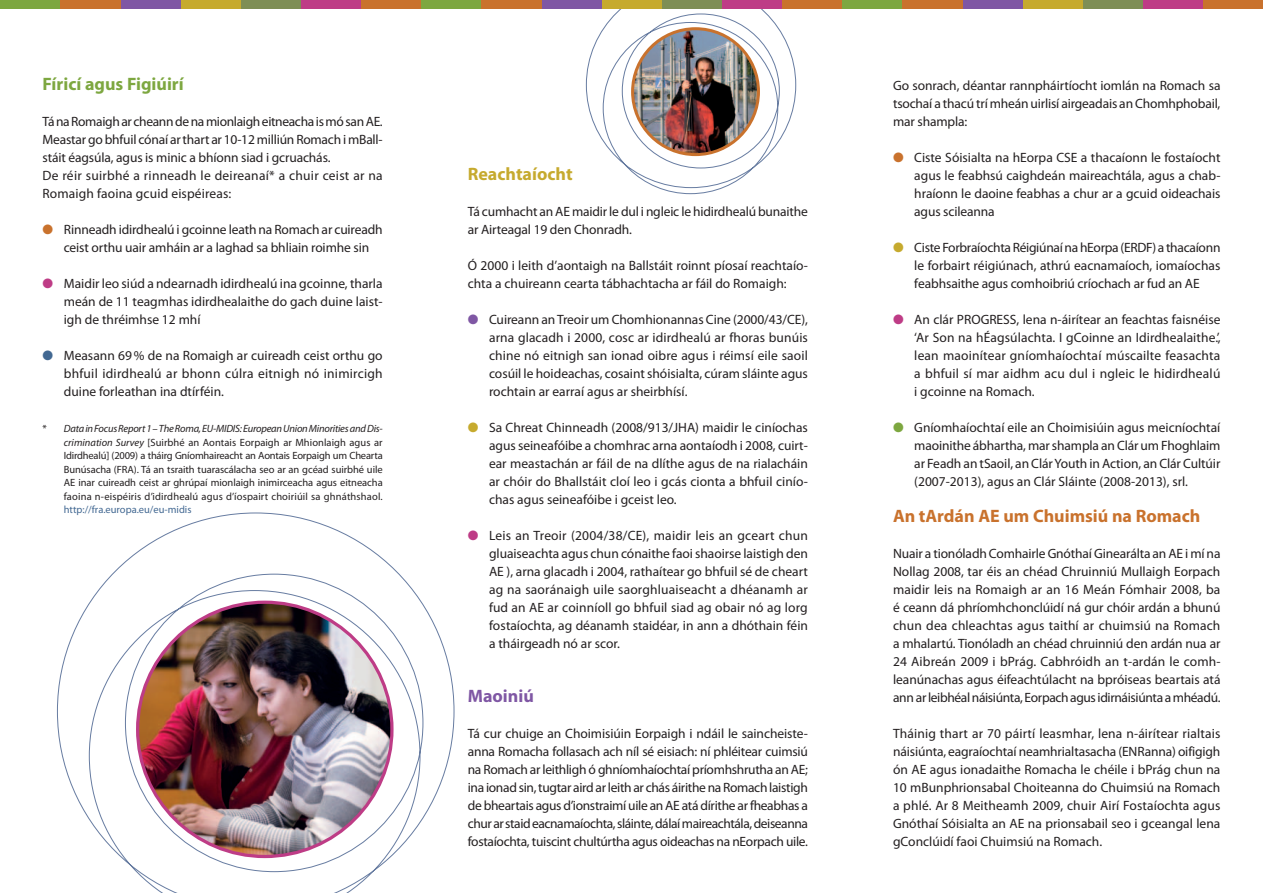
<style>
.page{position:relative;width:1263px;height:893px;background:#fff}
.page>*{position:absolute;margin:0;border:0;box-sizing:border-box;transform-origin:0 0}
.t1{font:700 18px "Myriad Pro";color:#c9722d}
.t2{font:700 18px "Myriad Pro";color:#7da740}
.t3{font:700 18px "Myriad Pro";color:#c6aa2e}
.t4{font:700 18px "Myriad Pro";color:#7f57a4}
.t5{font:13.5px/18px "Myriad Pro";letter-spacing:-.005em;color:#231f20;text-align:justify}
.t6{font:10.5px/13.5px "Myriad Pro";letter-spacing:.015em;color:#231f20;text-align:justify}
.t7{font:10.5px "Myriad Pro";color:#426892}
.s1{color:#c9722d}
.s2{color:#be3c86}
.s3{color:#426892}
.s4{font-style:italic}
.s5{color:#7f57a4}
.s6{color:#c6aa2e}
.s7{color:#7da740}
</style>
<div class="page">
<svg style="left:586px;top:8px;width:210px;height:186px"></svg>
<img style="left:633px;top:29px;width:125px;height:126px;border-radius:50%">
<div style="left:631px;top:27px;width:129px;height:129px;border:3px solid #c9722d;border-radius:50%"></div>
<div style="left:1203px;top:0;width:60px;height:8px;background:#c9722d"></div>
<div style="left:1143px;top:0;width:60px;height:8px;background:#be3c86"></div>
<div style="left:1082px;top:0;width:61px;height:8px;background:#7e8e55"></div>
<div style="left:1022px;top:0;width:60px;height:8px;background:#c6aa2e"></div>
<div style="left:962px;top:0;width:60px;height:8px;background:#7f57a4"></div>
<div style="left:842px;top:0;width:60px;height:8px;background:#7da740"></div>
<div style="left:902px;top:0;width:60px;height:8px;background:#c9722d"></div>
<div style="left:782px;top:0;width:60px;height:8px;background:#c9722d"></div>
<div style="left:722px;top:0;width:60px;height:8px;background:#be3c86"></div>
<div style="left:661px;top:0;width:61px;height:8px;background:#7e8e55"></div>
<div style="left:601px;top:0;width:60px;height:8px;background:#c6aa2e"></div>
<div style="left:541px;top:0;width:60px;height:8px;background:#7f57a4"></div>
<div style="left:421px;top:0;width:60px;height:8px;background:#7da740"></div>
<div style="left:481px;top:0;width:60px;height:8px;background:#c9722d"></div>
<div style="left:361px;top:0;width:60px;height:8px;background:#c9722d"></div>
<div style="left:301px;top:0;width:60px;height:8px;background:#be3c86"></div>
<div style="left:241px;top:0;width:60px;height:8px;background:#7e8e55"></div>
<div style="left:180px;top:0;width:61px;height:8px;background:#c6aa2e"></div>
<div style="left:120px;top:0;width:60px;height:8px;background:#7f57a4"></div>
<div style="left:0;top:0;width:60px;height:8px;background:#7da740"></div>
<div style="left:60px;top:0;width:60px;height:8px;background:#c9722d"></div>
<svg style="left:57px;top:512px;width:398px;height:381px"></svg>
<img style="left:138px;top:602px;width:254px;height:254px;border-radius:50%">
<h1 class="t2" style="left:43px;top:77px;width:143px">Fíricí agus Figiúirí</h1>
<p class="t5" style="left:43px;top:114px;width:342px;text-align:left">Tá na Romaigh ar cheann de na mionlaigh eitneacha is mó san AE.<br>Meastar go bhfuil cónaí ar thart ar 10-12 milliún Romach i mBall&shy;stáit éagsúla, agus is minic a bhíonn siad i gcruachás.<br>De réir suirbhé a rinneadh le deireanaí* a chuir ceist ar na Romaigh faoina gcuid eispéireas:</p>
<p class="t5" style="left:43px;top:222px;width:342px;text-align:center"><span class="s1">●</span> Rinneadh idirdhealú i gcoinne leath na Romach ar cuireadh ceist orthu uair amháin ar a laghad sa bhliain roimhe sin</p>
<p class="t5" style="left:64px;top:276px;width:320px;text-indent:-21px"><span class="s2">●</span> Maidir leo siúd a ndearnadh idirdhealú ina gcoinne, tharla meán de 11 teagmhas idirdhealaithe do gach duine laist&shy;igh de thréimhse 12 mhí</p>
<p class="t5" style="left:64px;top:348px;width:320px;text-indent:-21px"><span class="s3">●</span> Measann 69 % de na Romaigh ar cuireadh ceist orthu go bhfuil idirdhealú ar bhonn cúlra eitnigh nó inimircigh duine forleathan ina dtírféin.</p>
<p class="t6" style="left:64px;top:423px;width:320px;text-indent:-21px">* <span class="s4">Data in Focus Report 1 – The Roma, EU-MIDIS: European Union Minorities and Dis&shy;crimination Survey</span> [Suirbhé an Aontais Eorpaigh ar Mhionlaigh agus ar Idirdhealú] (2009) a tháirg Gníomhaireacht an Aontais Eorpaigh um Chearta Bunúsacha (FRA). Tá an tsraith tuarascálacha seo ar an gcéad suirbhé uile AE inar cuireadh ceist ar ghrúpaí mionlaigh inimirceacha agus eitneacha faoina n-eispéiris d’idirdhealú agus d’íospairt choiriúil sa ghnáthshaol.</p>
<p class="t7" style="left:64px;top:506px;width:129px">http://fra.europa.eu/eu-midis</p>
<h1 class="t3" style="left:468px;top:167px;width:106px">Reachtaíocht</h1>
<p class="t5" style="left:468px;top:204px;width:342px">Tá cumhacht an AE maidir le dul i ngleic le hidirdhealú bunaithe ar Airteagal 19 den Chonradh.</p>
<p class="t5" style="left:468px;top:258px;width:342px">Ó 2000 i leith d’aontaigh na Ballstáit roinnt píosaí reachtaío&shy;chta a chuireann cearta tábhachtacha ar fáil do Romaigh:</p>
<p class="t5" style="left:489px;top:312px;width:320px;text-indent:-21px"><span class="s5">●</span> Cuireann an Treoir um Chomhionannas Cine (2000/43/CE), arna glacadh i 2000, cosc ar idirdhealú ar fhoras bunúis chine nó eitnigh san ionad oibre agus i réimsí eile saoil cosúil le hoideachas, cosaint shóisialta, cúram sláinte agus rochtain ar earraí agus ar sheirbhísí.</p>
<p class="t5" style="left:489px;top:420px;width:320px;text-indent:-21px"><span class="s6">●</span> Sa Chreat Chinneadh (2008/913/JHA) maidir le ciníochas agus seineafóibe a chomhrac arna aontaíodh i 2008, cuirt&shy;ear meastachán ar fáil de na dlíthe agus de na rialacháin ar chóir do Bhallstáit cloí leo i gcás cionta a bhfuil cinío&shy;chas agus seineafóibe i gceist leo.</p>
<p class="t5" style="left:489px;top:528px;width:320px;text-indent:-21px"><span class="s2">●</span> Leis an Treoir (2004/38/CE), maidir leis an gceart chun gluaiseachta agus chun cónaithe faoi shaoirse laistigh den AE ), arna glacadh i 2004, rathaítear go bhfuil sé de cheart ag na saoránaigh uile saorghluaiseacht a dhéanamh ar fud an AE ar coinníoll go bhfuil siad ag obair nó ag lorg fostaíochta, ag déanamh staidéar, in ann a dhóthain féin a tháirgeadh nó ar scor.</p>
<h1 class="t4" style="left:468px;top:689px;width:68px">Maoiniú</h1>
<p class="t5" style="left:468px;top:726px;width:342px">Tá cur chuige an Choimisiúin Eorpaigh i ndáil le saincheiste&shy;anna Romacha follasach ach níl sé eisiach: ní phléitear cuimsiú na Romach ar leithligh ó ghníomhaíochtaí príomhshrutha an AE; ina ionad sin, tugtar aird ar leith ar chás áirithe na Romach laistigh de bheartais agus d’ionstraimí uile an AE atá dírithe ar fheabhas a chur ar staid eacnamaíochta, sláinte, dálaí maireachtála, deiseanna fostaíochta, tuiscint chultúrtha agus oideachas na nEorpach uile.</p>
<p class="t5" style="left:893px;top:78px;width:329px">Go sonrach, déantar rannpháirtíocht iomlán na Romach sa tsochaí a thacú trí mheán uirlisí airgeadais an Chomhphobail, mar shampla:</p>
<p class="t5" style="left:914px;top:150px;width:308px;text-indent:-21px"><span class="s1">●</span> Ciste Sóisialta na hEorpa CSE a thacaíonn le fostaíocht agus le feabhsú caighdeán maireachtála, agus a chab&shy;hraíonn le daoine feabhas a chur ar a gcuid oideachais agus scileanna</p>
<p class="t5" style="left:914px;top:240px;width:308px;text-indent:-21px"><span class="s6">●</span> Ciste Forbraíochta Réigiúnaí na hEorpa (ERDF) a thacaíonn le forbairt réigiúnach, athrú eacnamaíoch, iomaíochas feabhsaithe agus comhoibriú críochach ar fud an AE</p>
<p class="t5" style="left:914px;top:312px;width:308px;text-indent:-21px"><span class="s2">●</span> An clár PROGRESS, lena n-áirítear an feachtas faisnéise ‘Ar Son na hÉagsúlachta. I gCoinne an Idirdhealaithe.’, lean maoinítear gníomhaíochtaí múscailte feasachta a bhfuil sí mar aidhm acu dul i ngleic le hidirdhealú i gcoinne na Romach.</p>
<p class="t5" style="left:914px;top:420px;width:308px;text-indent:-21px"><span class="s7">●</span> Gníomhaíochtaí eile an Choimisiúin agus meicníochtaí maoinithe ábhartha, mar shampla an Clár um Fhoghlaim ar Feadh an tSaoil, an Clár Youth in Action, an Clár Cultúir (2007-2013), agus an Clár Sláinte (2008-2013), srl.</p>
<h1 class="t1" style="left:893px;top:509px;width:309px">An tArdán AE um Chuimsiú na Romach</h1>
<p class="t5" style="left:893px;top:546px;width:329px">Nuair a tionóladh Comhairle Gnóthaí Ginearálta an AE i mí na Nollag 2008, tar éis an chéad Chruinniú Mullaigh Eorpach maidir leis na Romaigh ar an 16 Meán Fómhair 2008, ba é ceann dá phríomhchonclúidí ná gur chóir ardán a bhunú chun dea chleachtas agus taithí ar chuimsiú na Romach a mhalartú. Tionóladh an chéad chruinniú den ardán nua ar 24 Aibreán 2009 i bPrág. Cabhróidh an t-ardán le comh&shy;leanúnachas agus éifeachtúlacht na bpróiseas beartais atá ann ar leibhéal náisiúnta, Eorpach agus idirnáisiúnta a mhéadú.</p>
<p class="t5" style="left:893px;top:726px;width:329px">Tháinig thart ar 70 páirtí leasmhar, lena n-áirítear rialtais náisiúnta, eagraíochtaí neamhrialtasacha (ENRanna) oifigigh ón AE agus ionadaithe Romacha le chéile i bPrág chun na 10 mBunphrionsabal Choiteanna do Chuimsiú na Romach a phlé. Ar 8 Meitheamh 2009, chuir Airí Fostaíochta agus Gnóthaí Sóisialta an AE na prionsabail seo i gceangal lena gConclúidí faoi Chuimsiú na Romach.</p>
</div>
